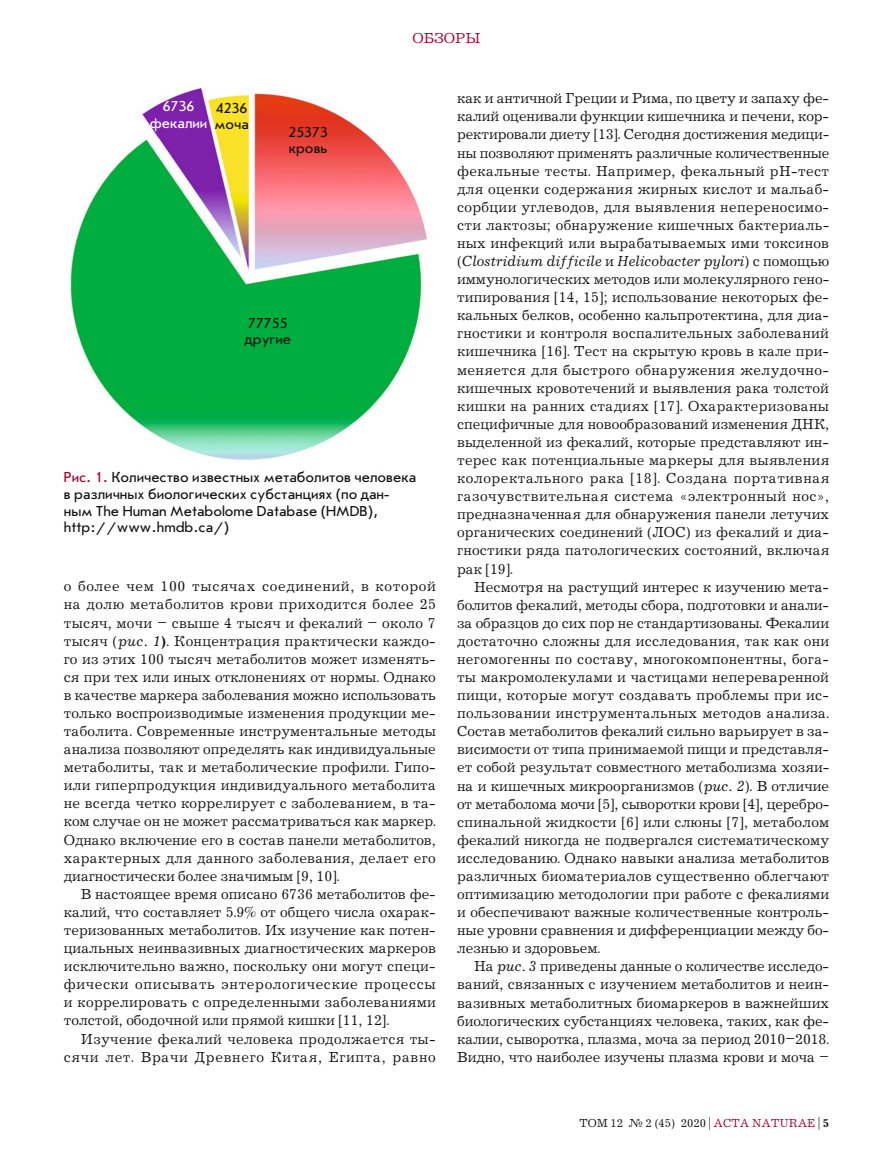
<style>
.page{position:relative;width:893px;height:1170px;background:#fff}
.page>*{position:absolute;margin:0;border:0;box-sizing:border-box;transform-origin:0 0}
.t1{font:15px/18px "Journal C";letter-spacing:.005em;color:#131413;text-align:justify}
.t2{font:15px/16.5px "Journal Sans C";color:#131413}
.t3{font:15px/18px "Journal C";letter-spacing:.025em;color:#131413;text-align:right}
.t4{font:15px/16.5px "Journal Sans C";color:#fff;text-align:center}
.t5{font:15px "Journal C";color:#a5032b}
.t6{font:12px "Journal C";color:#131413}
.s1{color:#a5032b}
.s2{font-style:italic}
.s3{font-weight:700}
</style>
<div class="page">
<img style="left:70px;top:87px;width:357px;height:373px">
<p class="t5" style="left:412px;top:31px;width:70px">ОБЗОРЫ</p>
<p class="t4" style="left:150px;top:98px;width:59px">6736 фекалии</p>
<p class="t2" style="left:215px;top:100px;width:36px">4236 моча</p>
<p class="t2" style="left:288px;top:124px;width:41px">25373 кровь</p>
<p class="t2" style="left:245px;top:315px;width:48px">77755 другие</p>
<p class="t2" style="left:64px;top:469px;width:354px"><span class="s1">Рис. 1.</span> Количество известных метаболитов человека в различных биологических субстанциях (по дан&shy;ным The Human Metabolome Database (HMDB), http://www.hmdb.ca/)</p>
<p class="t1" style="left:64px;top:578px;width:374px">о более чем 100 тысячах соединений, в которой на долю метаболитов крови приходится более 25 тысяч, мочи – свыше 4 тысяч и фекалий – около 7 тысяч (<span class="s2">рис. 1</span><span class="s3">)</span>. Концентрация практически каждо&shy;го из этих 100 тысяч метаболитов может изменять&shy;ся при тех или иных отклонениях от нормы. Однако в качестве маркера заболевания можно использовать только воспроизводимые изменения продукции ме&shy;таболита. Современные инструментальные методы анализа позволяют определять как индивидуальные метаболиты, так и метаболические профили. Гипо&shy;или гиперпродукция индивидуального метаболита не всегда четко коррелирует с заболеванием, в та&shy;ком случае он не может рассматриваться как маркер.<br>Однако включение его в состав панели метаболитов, характерных для данного заболевания, делает его диагностически более значимым [9, 10].</p>
<p class="t1" style="left:64px;top:885px;width:374px;text-align:left;text-indent:17px">В настоящее время описано 6736 метаболитов фе&shy;калий, что составляет 5.9% от общего числа охарак&shy;теризованных метаболитов. Их изучение как потен&shy;циальных неинвазивных диагностических маркеров исключительно важно, поскольку они могут специ&shy;фически описывать энтерологические процессы и коррелировать с определенными заболеваниями толстой, ободочной или прямой кишки [11, 12].</p>
<p class="t3" style="left:64px;top:1030px;width:374px">Изучение фекалий человека продолжается ты&shy;сячи лет. Врачи Древнего Китая, Египта, равно</p>
<p class="t1" style="left:457px;top:90px;width:374px">как и античной Греции и Рима, по цвету и запаху фе&shy;калий оценивали функции кишечника и печени, кор&shy;ректировали диету [13]. Сегодня достижения медици&shy;ны позволяют применять различные количественные фекальные тесты. Например, фекальный рН-тест для оценки содержания жирных кислот и мальаб&shy;сорбции углеводов, для выявления непереносимо&shy;сти лактозы; обнаружение кишечных бактериаль&shy;ных инфекций или вырабатываемых ими токсинов (<span class="s2">Clostridium diffiсile</span> и <span class="s2">Helicobacter pylori</span>) с помощью иммунологических методов или молекулярного гено&shy;типирования [14, 15]; использование некоторых фе&shy;кальных белков, особенно кальпротектина, для диа&shy;гностики и контроля воспалительных заболеваний кишечника [16]. Тест на скрытую кровь в кале при&shy;меняется для быстрого обнаружения желудочно&shy;кишечных кровотечений и выявления рака толстой кишки на ранних стадиях [17]. Охарактеризованы специфичные для новообразований изменения ДНК, выделенной из фекалий, которые представляют ин&shy;терес как потенциальные маркеры для выявления колоректального рака [18]. Создана портативная газочувствительная система «электронный нос», предназначенная для обнаружения панели летучих органических соединений (ЛОС) из фекалий и диа&shy;гностики ряда патологических состояний, включая рак [19].</p>
<p class="t1" style="left:457px;top:578px;width:374px;text-indent:17px">Несмотря на растущий интерес к изучению мета&shy;болитов фекалий, методы сбора, подготовки и анали&shy;за образцов до сих пор не стандартизованы. Фекалии достаточно сложны для исследования, так как они негомогенны по составу, многокомпонентны, бога&shy;ты макромолекулами и частицами непереваренной пищи, которые могут создавать проблемы при ис&shy;пользовании инструментальных методов анализа.<br>Состав метаболитов фекалий сильно варьирует в за&shy;висимости от типа принимаемой пищи и представля&shy;ет собой результат совместного метаболизма хозяи&shy;на и кишечных микроорганизмов (<span class="s2">рис. 2</span>). В отличие от метаболома мочи [5], сыворотки крови [4], церебро&shy;спинальной жидкости [6] или слюны [7], метаболом фекалий никогда не подвергался систематическому исследованию. Однако навыки анализа метаболитов различных биоматериалов существенно облегчают оптимизацию методологии при работе с фекалиями и обеспечивают важные количественные контроль&shy;ные уровни сравнения и дифференциации между бо&shy;лезнью и здоровьем.</p>
<p class="t1" style="left:457px;top:957px;width:374px;text-indent:17px">На <span class="s2">рис. 3</span> приведены данные о количестве исследо&shy;ваний, связанных с изучением метаболитов и неин&shy;вазивных метаболитных биомаркеров в важнейших биологических субстанциях человека, таких, как фе&shy;калии, сыворотка, плазма, моча за период 2010–2018.<br>Видно, что наиболее изучены плазма крови и моча –</p>
<p class="t6" style="left:579px;top:1116px;width:251px">ТОМ 12 № 2 (45) 2020 | <span class="s1">ACTA NATURAE</span> | <span class="s3">5</span></p>
</div>
